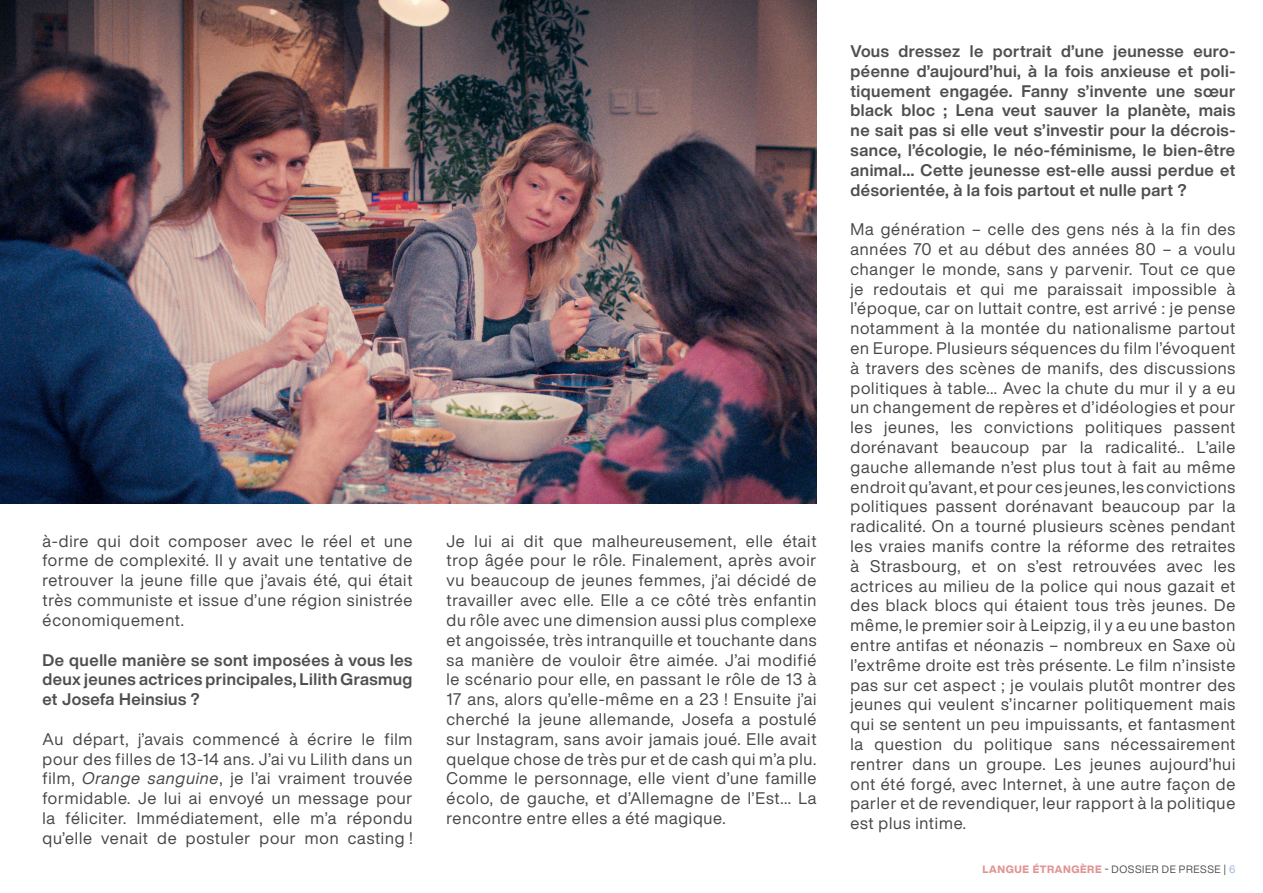
<style>
.page{position:relative;width:1263px;height:893px;background:#fff}
.page>*{position:absolute;margin:0;border:0;box-sizing:border-box;transform-origin:0 0}
.NOW_OK{font:16.5px/19.8px "Helvetica Now Display";letter-spacing:.05em;color:#474747;text-align:justify}
.QUESTIONS_NOW{font:700 16.5px/19.8px "Helvetica Now Display";letter-spacing:.03em;color:#4f4f4f;text-align:justify}
.t1{font:10.5px "Helvetica Now Display";letter-spacing:.06em;color:#4f4f4f}
.s1{font-style:italic}
.s2{font-weight:800;color:#e19495}
.s3{color:#453b31}
.s4{color:#9eb5d9}
</style>
<div class="page">
<img style="left:0;top:0;width:816px;height:503px">
<p class="NOW_OK" style="left:43px;top:531px;width:371px">à-dire qui doit composer avec le réel et une forme de complexité. Il y avait une tentative de retrouver la jeune fille que j’avais été, qui était très communiste et issue d’une région sinistrée économiquement.</p>
<p class="QUESTIONS_NOW" style="left:43px;top:650px;width:371px">De quelle manière se sont imposées à vous les deux jeunes actrices principales, Lilith Grasmug et Josefa Heinsius ?</p>
<p class="NOW_OK" style="left:43px;top:729px;width:371px">Au départ, j’avais commencé à écrire le film pour des filles de 13-14 ans. J’ai vu Lilith dans un film, <span class="s1">Orange sanguine</span>, je l’ai vraiment trouvée formidable. Je lui ai envoyé un message pour la féliciter. Immédiatement, elle m’a répondu qu’elle venait de postuler pour mon casting !</p>
<p class="NOW_OK" style="left:446px;top:531px;width:371px">Je lui ai dit que malheureusement, elle était trop âgée pour le rôle. Finalement, après avoir vu beaucoup de jeunes femmes, j’ai décidé de travailler avec elle. Elle a ce côté très enfantin du rôle avec une dimension aussi plus complexe et angoissée, très intranquille et touchante dans sa manière de vouloir être aimée. J’ai modifié le scénario pour elle, en passant le rôle de 13 à 17 ans, alors qu’elle-même en a 23 ! Ensuite j’ai cherché la jeune allemande, Josefa a postulé sur Instagram, sans avoir jamais joué. Elle avait quelque chose de très pur et de cash qui m’a plu.<br>Comme le personnage, elle vient d’une famille écolo, de gauche, et d’Allemagne de l’Est… La rencontre entre elles a été magique.</p>
<p class="QUESTIONS_NOW" style="left:850px;top:41px;width:386px">Vous dressez le portrait d’une jeunesse euro&shy;péenne d’aujourd’hui, à la fois anxieuse et poli&shy;tiquement engagée. Fanny s’invente une sœur black bloc ; Lena veut sauver la planète, mais ne sait pas si elle veut s’investir pour la décrois&shy;sance, l’écologie, le néo-féminisme, le bien-être animal… Cette jeunesse est-elle aussi perdue et désorientée, à la fois partout et nulle part ?</p>
<p class="NOW_OK" style="left:850px;top:219px;width:386px">Ma génération – celle des gens nés à la fin des années 70 et au début des années 80 – a voulu changer le monde, sans y parvenir. Tout ce que je redoutais et qui me paraissait impossible à l’époque, car on luttait contre, est arrivé : je pense notamment à la montée du nationalisme partout en Europe. Plusieurs séquences du film l’évoquent à travers des scènes de manifs, des discussions politiques à table… Avec la chute du mur il y a eu un changement de repères et d’idéologies et pour les jeunes, les convictions politiques passent dorénavant beaucoup par la radicalité.. L’aile gauche allemande n’est plus tout à fait au même endroit qu’avant, et pour ces jeunes, les convictions politiques passent dorénavant beaucoup par la radicalité. On a tourné plusieurs scènes pendant les vraies manifs contre la réforme des retraites à Strasbourg, et on s’est retrouvées avec les actrices au milieu de la police qui nous gazait et des black blocs qui étaient tous très jeunes. De même, le premier soir à Leipzig, il y a eu une baston entre antifas et néonazis – nombreux en Saxe où l’extrême droite est très présente. Le film n’insiste pas sur cet aspect ; je voulais plutôt montrer des jeunes qui veulent s’incarner politiquement mais qui se sentent un peu impuissants, et fantasment la question du politique sans nécessairement rentrer dans un groupe. Les jeunes aujourd’hui ont été forgé, avec Internet, à une autre façon de parler et de revendiquer, leur rapport à la politique est plus intime.</p>
<p class="t1" style="left:983px;top:862px;width:254px"><span class="s2">LANGUE ÉTRANGÈRE</span> <span class="s3">-</span> DOSSIER DE PRESSE | <span class="s4">6</span></p>
</div>
